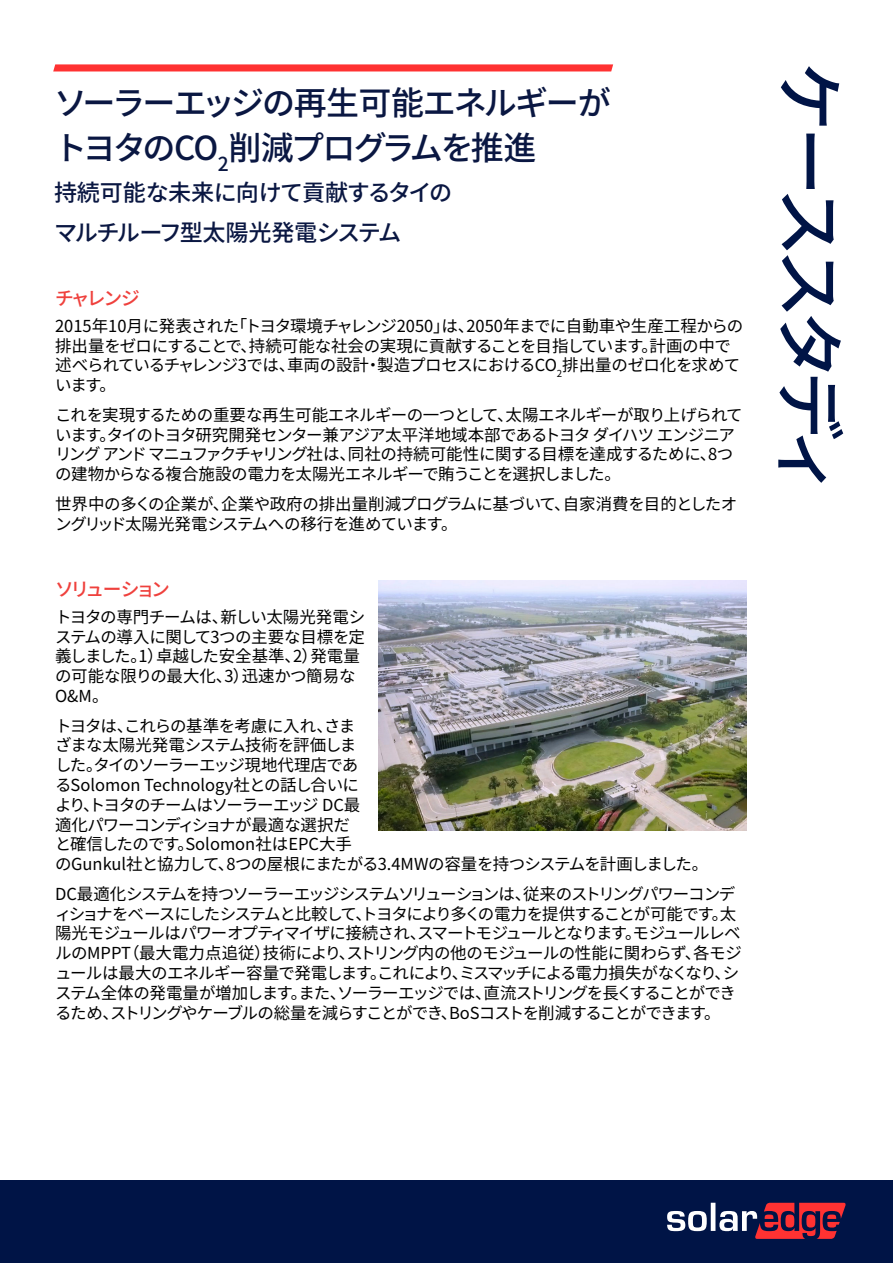
<style>
.page{position:relative;width:893px;height:1263px;background:#fff}
.page>*{position:absolute;margin:0;border:0;box-sizing:border-box;transform-origin:0 0}
.t1{font:500 69px "Noto Sans JP";letter-spacing:-.115em;color:#001446}
.t2{font:500 33px/45.6px "Noto Sans JP";letter-spacing:-.06em;color:#0a1742}
.t3{font:500 23.1px/40.5px "Noto Sans JP";letter-spacing:-.035em;color:#0a1742}
.t4{font:500 18.75px "Noto Sans JP";letter-spacing:-.18em;color:#ef413d}
.t5{font:500 18.75px "Noto Sans JP";letter-spacing:-.155em;color:#ef413d}
.t6{font:16.5px/19.8px "Noto Sans JP";letter-spacing:-.04em;color:#000}
.t7{font:16.5px/19.8px "Noto Sans JP";letter-spacing:-.01em;color:#000}
.t8{font:16.5px/19.8px "Noto Sans JP";letter-spacing:-.02em;color:#000}
.t9{font:16.5px/19.8px "Noto Sans JP";letter-spacing:-.09em;color:#000}
.t10{font:16.5px/19.8px "Noto Sans JP";letter-spacing:-.07em;color:#000}
.t11{font:16.5px/19.8px "Noto Sans JP";letter-spacing:-.06em;color:#000}
.t12{font:16.5px/19.8px "Noto Sans JP";letter-spacing:-.085em;color:#000}
.t13{font:16.5px "Noto Sans JP";letter-spacing:-.015em;color:#000}
.t14{font:16.5px "Noto Sans JP";letter-spacing:-.08em;color:#000}
.t15{font:16.5px "Noto Sans JP";color:#000}
.t16{font:16.5px "Noto Sans JP";letter-spacing:-.075em;color:#000}
.t17{font:16.5px "Noto Sans JP";letter-spacing:-.005em;color:#000}
</style>
<div class="page">
<svg style="left:53px;top:64px;width:560px;height:7px;background:#ff3e3e"></svg>
<div style="left:0;top:1181px;width:893px;height:82px;background:#001446"></div>
<svg style="left:667px;top:1203px;width:179px;height:36px"></svg>
<img style="left:378px;top:581px;width:368px;height:249px">
<h2 class="t2" style="left:54px;top:80px;width:558px">ソーラーエッジの再生可能エネルギーがトヨタのCO<sub>2</sub>削減プログラムを推進</h2>
<h3 class="t3" style="left:54px;top:172px;width:400px">持続可能な未来に向けて貢献するタイのマルチルーフ型太陽光発電システム</h3>
<p class="t5" style="left:55px;top:287px;width:86px">チャレンジ</p>
<p class="t8" style="left:55px;top:316px;width:677px;text-indent:176px">「<br>排出量をゼロにすることで持続可能な社会の実現に貢献することを目指しています計画の中で</p>
<p class="t7" style="left:55px;top:316px;width:421px">2015年10月に発表されたトヨタ環境チャレンジ2050 は」、</p>
<p class="t7" style="left:466px;top:316px;width:278px">2050年までに自動車や生産工程からの</p>
<p class="t6" style="left:641px;top:336px;width:18px">。</p>
<p class="t6" style="left:240px;top:336px;width:18px">、</p>
<p class="t6" style="left:377px;top:356px;width:364px">製造プロセスにおけるCO<sub>2</sub>排出量のゼロ化を求めて</p>
<p class="t10" style="left:55px;top:356px;width:242px">述べられているチャレンジ3では、います。</p>
<p class="t6" style="left:55px;top:405px;width:689px">これを実現するための重要な再生可能エネルギーの一つとして太陽エネルギーが取り上げられて</p>
<p class="t6" style="left:287px;top:356px;width:83px">車両の設計</p>
<p class="t6" style="left:365px;top:356px;width:18px">・</p>
<p class="t11" style="left:55px;top:405px;width:681px;text-indent:442px">、<br>いますタイのトヨタ研究開発センター兼アジア太平洋地域本部であるトヨタダイハツエンジニア</p>
<p class="t6" style="left:100px;top:425px;width:18px">。</p>
<p class="t10" style="left:55px;top:445px;width:567px">リングアンドマニュファクチャリング社は、<br>の建物からなる複合施設の電力を太陽光エネルギーで賄うことを選択しました。</p>
<p class="t6" style="left:221px;top:494px;width:518px">企業や政府の排出量削減プログラムに基づいて自家消費を目的としたオ</p>
<p class="t13" style="left:348px;top:445px;width:387px">同社の持続可能性に関する目標を達成するために つ8 、</p>
<p class="t8" style="left:55px;top:494px;width:404px">世界中の多くの企業が、<br>ングリッド太陽光発電システムへの移行を進めています。</p>
<p class="t6" style="left:554px;top:494px;width:18px">、</p>
<p class="t4" style="left:55px;top:578px;width:116px">ソリューション</p>
<p class="t17" style="left:220px;top:607px;width:146px">新しい太陽光発電シ</p>
<p class="t11" style="left:55px;top:607px;width:175px">トヨタの専門チームは、</p>
<p class="t6" style="left:55px;top:627px;width:312px">ステムの導入に関して3つの主要な目標を定</p>
<p class="t6" style="left:310px;top:647px;width:51px">発電量</p>
<p class="t6" style="left:55px;top:647px;width:110px">義しました ）1。</p>
<p class="t15" style="left:156px;top:647px;width:163px">卓越した安全基準 ）2、</p>
<p class="t8" style="left:55px;top:667px;width:196px">の可能な限りの最大化 ）3、<br>O&amp;M。</p>
<p class="t7" style="left:242px;top:667px;width:115px">迅速かつ簡易な</p>
<p class="t6" style="left:55px;top:716px;width:279px">トヨタはこれらの基準を考慮に入れ、</p>
<p class="t6" style="left:324px;top:716px;width:33px">さま</p>
<p class="t6" style="left:55px;top:716px;width:305px;text-indent:62px">、<br>ざまな太陽光発電システム技術を評価しましたタイのソーラーエッジ現地代理店であ</p>
<p class="t6" style="left:55px;top:756px;width:307px;text-indent:31px">。<br>るSolomon Technology社との話し合いによりトヨタのチームはソーラーエッジ DC最</p>
<p class="t7" style="left:55px;top:795px;width:298px;text-indent:28px">、<br>適化パワーコンディショナが最適な選択だと確信したのです Solomon社はEPC大手</p>
<p class="t6" style="left:55px;top:835px;width:655px;text-indent:122px">。<br>のGunkul社と協力して 8、つの屋根にまたがる3.4MWの容量を持つシステムを計画しました。</p>
<p class="t16" style="left:523px;top:884px;width:214px">従来のストリングパワーコンデ</p>
<p class="t9" style="left:55px;top:884px;width:683px">DC最適化システムを持つソーラーエッジシステムソリューションは、<br>ィショナをベースにしたシステムと比較してトヨタにより多くの電力を提供することが可能です太。</p>
<p class="t6" style="left:355px;top:904px;width:18px">、</p>
<p class="t6" style="left:263px;top:924px;width:480px;text-indent:-208px">陽光モジュールはパワーオプティマイザに接続され、<br>技術によりストリング内の他のモジュールの性能に関わらず各モジ</p>
<p class="t14" style="left:417px;top:924px;width:325px">スマートモジュールとなりますモジュールレベ</p>
<p class="t6" style="left:625px;top:924px;width:18px">。</p>
<p class="t15" style="left:123px;top:944px;width:149px">（最大電力点追従）</p>
<p class="t6" style="left:55px;top:944px;width:77px">ルのMPPT</p>
<p class="t6" style="left:339px;top:944px;width:18px">、</p>
<p class="t6" style="left:685px;top:944px;width:18px">、</p>
<p class="t6" style="left:55px;top:963px;width:663px">ュールは最大のエネルギー容量で発電しますこれによりミスマッチによる電力損失がなくなり</p>
<p class="t6" style="left:714px;top:963px;width:26px">シ、</p>
<p class="t6" style="left:370px;top:963px;width:18px">。</p>
<p class="t6" style="left:452px;top:963px;width:18px">、</p>
<p class="t6" style="left:55px;top:983px;width:438px">ステム全体の発電量が増加しますまたソーラーエッジでは、</p>
<p class="t9" style="left:483px;top:983px;width:254px">直流ストリングを長くすることができ</p>
<p class="t12" style="left:55px;top:983px;width:667px;text-indent:236px">。<br>るためストリングやケーブルの総量を減らすことができ BoSコストを削減することができます。</p>
<p class="t6" style="left:330px;top:983px;width:18px">、</p>
<p class="t6" style="left:103px;top:1003px;width:18px">、</p>
<p class="t6" style="left:441px;top:1003px;width:18px">、</p>
<h1 class="t1" style="left:848px;top:62px;width:436px;rotate:90deg">ケーススタディ</h1>
</div>
